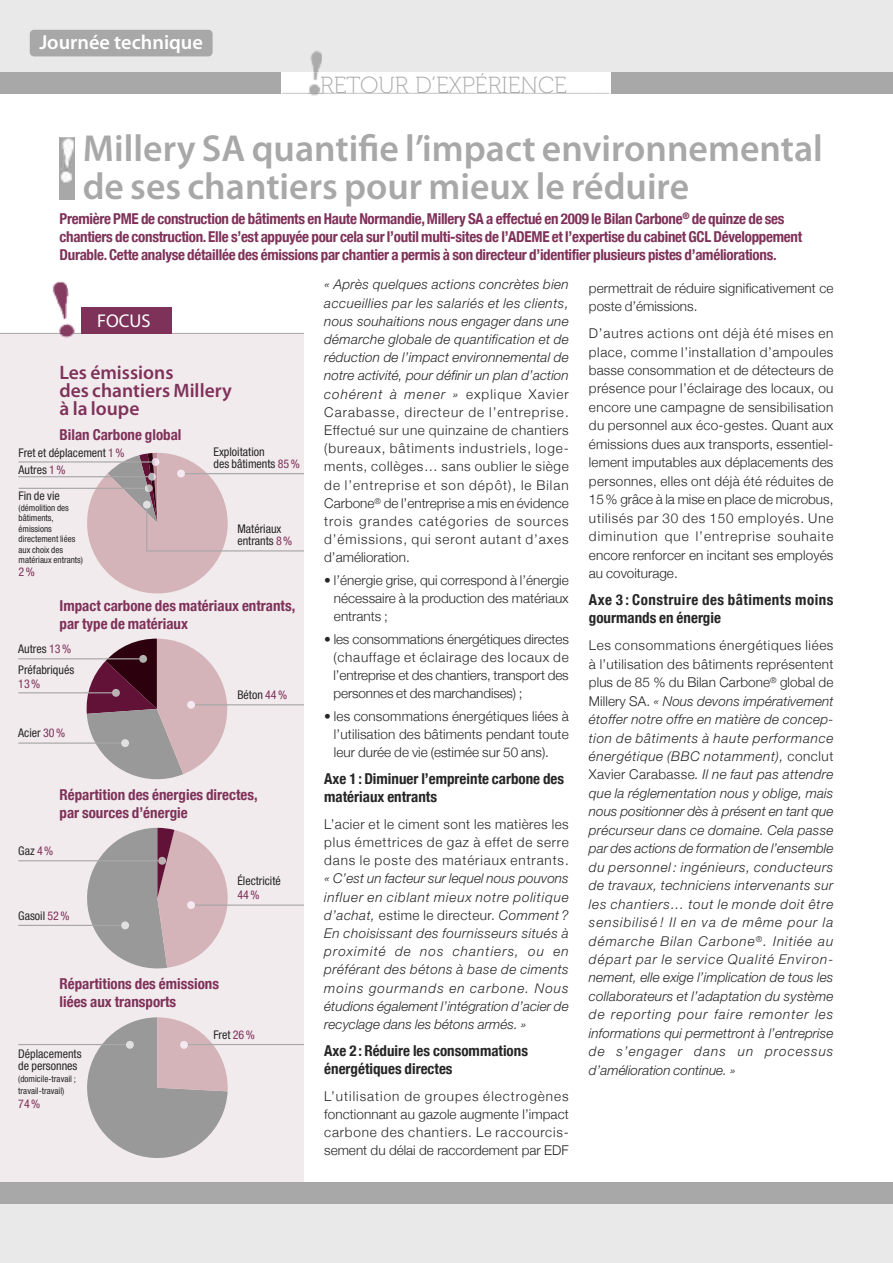
<style>
.page{position:relative;width:893px;height:1263px;background:#fff}
.page>*{position:absolute;margin:0;border:0;box-sizing:border-box;transform-origin:0 0}
.t1{font:600 37.65px/37.5px "Myriad Pro";color:#a9a8a9}
.t2{font:23.25px "Museo 100";color:#a9a8a9}
.t3{font:600 20.25px "Myriad Pro";color:#fff}
.t4{font:600 19.5px/18px "Myriad Pro";color:#7f3259}
.t5{font:18.45px "Myriad Pro";color:#fff}
.t6{font:700 condensed 15px/18px "Helvetica Neue";letter-spacing:-.02em;color:#7f3259}
.t7{font:700 condensed 15px/18px "Helvetica Neue";color:#7f3259}
.t8{font:700 condensed 15px/18.1px "Helvetica Neue";color:#272627}
.t9{font:700 condensed 15px/18.5px "Helvetica Neue";letter-spacing:.03em;color:#272627}
.t10{font:300 13.5px/18.1px "Helvetica Neue";color:#272627;text-align:justify}
.t11{font:italic 300 13.5px/18.5px "Helvetica Neue";letter-spacing:.005em;color:#272627;text-align:justify}
.t12{font:condensed 12px/12px "Helvetica Neue";color:#272627}
.t13{font:condensed 12px "Helvetica Neue";color:#7f3259}
.t14{font:condensed 9px/10.5px "Helvetica Neue";color:#272627}
.s1{color:#7f3259}
.s2{font-style:italic}
.s3{font-style:normal}
</style>
<div class="page">
<div style="left:0;top:333px;width:304px;height:921px;background:#f2ebee"></div>
<hr style="left:0;top:333px;width:304px;height:1px;background:#a9a8a9">
<div style="left:81px;top:307px;width:90px;height:26px;background:#7f3259"></div>
<img style="left:52px;top:281px;width:23px;height:52px">
<img style="left:60px;top:334px;width:14px;height:4px">
<svg style="left:60px;top:333px;width:13px;height:1px"></svg>
<div style="left:0;top:0;width:893px;height:72px;background:#e9e9e9"></div>
<div style="left:0;top:1203px;width:893px;height:60px;background:#e9e9e9"></div>
<div style="left:0;top:72px;width:893px;height:22px;background:#a9a8a9"></div>
<div style="left:0;top:1182px;width:893px;height:21px;background:#a9a8a9"></div>
<div style="left:30px;top:30px;width:183px;height:26px;background:#a9a8a9;border-radius:4px"></div>
<div style="left:60px;top:138px;width:15px;height:62px;background:#a9a8a9"></div>
<svg style="left:60px;top:137px;width:14px;height:1px"></svg>
<img style="left:60px;top:138px;width:14px;height:45px">
<hr style="left:185px;top:473px;width:119px;height:1px;background:#a9a8a9">
<hr style="left:19px;top:488px;width:126px;height:1px;background:#a9a8a9">
<hr style="left:19px;top:461px;width:133px;height:2px;background:#a9a8a9">
<hr style="left:146px;top:550px;width:158px;height:1px;background:#a9a8a9">
<svg style="left:86px;top:1017px;width:142px;height:141px"></svg>
<hr style="left:188px;top:1044px;width:116px;height:1px;background:#a9a8a9">
<hr style="left:18px;top:1044px;width:108px;height:1px;background:#a9a8a9">
<hr style="left:18px;top:658px;width:121px;height:1px;background:#a9a8a9">
<hr style="left:18px;top:742px;width:103px;height:2px;background:#a9a8a9">
<svg style="left:87px;top:453px;width:141px;height:140px"></svg>
<hr style="left:18px;top:476px;width:130px;height:1px;background:#a9a8a9">
<svg style="left:86px;top:639px;width:141px;height:141px"></svg>
<hr style="left:18px;top:692px;width:94px;height:1px;background:#a9a8a9">
<hr style="left:195px;top:704px;width:109px;height:1px;background:#a9a8a9">
<hr style="left:195px;top:904px;width:109px;height:2px;background:#a9a8a9">
<hr style="left:18px;top:925px;width:103px;height:1px;background:#a9a8a9">
<svg style="left:86px;top:828px;width:144px;height:141px"></svg>
<hr style="left:18px;top:860px;width:140px;height:1px;background:#a9a8a9">
<div style="left:281px;top:72px;width:329px;height:22px;background:#fff"></div>
<img style="left:308px;top:50px;width:14px;height:43px">
<svg style="left:282px;top:93px;width:329px;height:3px"></svg>
<h3 class="t3" style="left:39px;top:35px;width:165px">Journée technique</h3>
<h2 class="t2" style="left:320px;top:77px;width:248px">RETOUR D’EXPÉRIENCE</h2>
<h1 class="t1" style="left:83px;top:133px;width:742px">Millery SA quantifie l’impact environnemental de ses chantiers pour mieux le réduire</h1>
<p class="t6" style="left:60px;top:209px;width:744px">Première PME de construction de bâtiments en Haute Normandie,Millery SA a effectué en 2009 le Bilan Carbone<sup>®</sup> de quinze de ses chantiers de construction.Elle s’est appuyée pour cela sur l’outil multi-sites de l’ADEME et l’expertise du cabinet GCL Développement<br>Durable.Cette analyse détaillée des émissions par chantier a permis à son directeur d’identifier plusieurs pistes d’améliorations.</p>
<h3 class="t5" style="left:97px;top:314px;width:55px">FOCUS</h3>
<h3 class="t4" style="left:60px;top:365px;width:174px">Les émissions<br>des chantiers Millery à la loupe</h3>
<p class="t7" style="left:60px;top:426px;width:124px">Bilan Carbone global</p>
<p class="t12" style="left:19px;top:448px;width:108px">Fret et déplacement <span class="s1">1%</span></p>
<p class="t12" style="left:19px;top:491px;width:43px">Fin de vie</p>
<p class="t14" style="left:19px;top:503px;width:66px">(démolition des bâtiments, émissions directement liées aux choix des matériaux entrants)</p>
<p class="t13" style="left:19px;top:567px;width:18px">2%</p>
<p class="t12" style="left:19px;top:465px;width:49px">Autres <span class="s1">1%</span></p>
<p class="t12" style="left:214px;top:447px;width:88px">Exploitation<br>des bâtiments <span class="s1">85%</span></p>
<p class="t12" style="left:237px;top:524px;width:57px">Matériaux entrants <span class="s1">8%</span></p>
<p class="t7" style="left:60px;top:596px;width:237px">Impact carbone des matériaux entrants, par type de matériaux</p>
<p class="t12" style="left:18px;top:640px;width:57px;line-height:20.7px">Autres <span class="s1">13%<br></span>Préfabriqués</p>
<p class="t13" style="left:18px;top:680px;width:24px">13%</p>
<p class="t12" style="left:18px;top:728px;width:48px">Acier <span class="s1">30%</span></p>
<p class="t12" style="left:237px;top:690px;width:51px">Béton <span class="s1">44%</span></p>
<p class="t7" style="left:60px;top:785px;width:200px">Répartition des énergies directes, par sources d’énergie</p>
<p class="t12" style="left:18px;top:846px;width:37px">Gaz <span class="s1">4%</span></p>
<p class="t12" style="left:18px;top:910px;width:53px">Gasoil <span class="s1">52%</span></p>
<p class="t12" style="left:237px;top:875px;width:45px">Électricité</p>
<p class="t13" style="left:237px;top:890px;width:24px">44%</p>
<p class="t7" style="left:60px;top:974px;width:161px">Répartitions des émissions liées aux transports</p>
<p class="t12" style="left:214px;top:1030px;width:43px">Fret <span class="s1">26%</span></p>
<p class="t12" style="left:18px;top:1049px;width:65px">Déplacements de personnes</p>
<p class="t14" style="left:18px;top:1073px;width:59px;line-height:12px">(domicile-travail ; travail-travail)</p>
<p class="t13" style="left:18px;top:1099px;width:24px">74%</p>
<p class="t10" style="left:324px;top:275px;width:246px"><span class="s2">« Après quelques actions concrètes bien accueillies par les salariés et les clients, nous souhaitions nous engager dans une démarche globale de quantification et de réduction de l’impact environnemental de notre activité, pour définir un plan d’action cohérent à mener »</span> explique Xavier Carabasse, directeur de l’entreprise.<br>Effectué sur une quinzaine de chantiers (bureaux, bâtiments industriels, loge&shy;ments, collèges… sans oublier le siège de l’entreprise et son dépôt), le Bilan Carbone<sup>®</sup> de l’entreprise a mis en évidence trois grandes catégories de sources d’émissions, qui seront autant d’axes d’amélioration.</p>
<p class="t10" style="left:334px;top:571px;width:236px;text-indent:-10px">• l’énergie grise, qui correspond à l’énergie nécessaire à la production des matériaux entrants ;</p>
<p class="t10" style="left:334px;top:629px;width:237px;text-indent:-9px">• les consommations énergétiques directes (chauffage et éclairage des locaux de l’entreprise et des chantiers, transport des personnes et des marchandises) ;</p>
<p class="t10" style="left:334px;top:706px;width:236px;text-indent:-10px">• les consommations énergétiques liées à l’utilisation des bâtiments pendant toute leur durée de vie (estimée sur 50 ans).</p>
<p class="t8" style="left:324px;top:769px;width:241px">Axe 1 : Diminuer l’empreinte carbone des matériaux entrants</p>
<p class="t10" style="left:324px;top:815px;width:246px">L’acier et le ciment sont les matières les plus émettrices de gaz à effet de serre dans le poste des matériaux entrants.</p>
<p class="t11" style="left:324px;top:871px;width:246px">« C’est un facteur sur lequel nous pouvons influer en ciblant mieux notre politique d’achat, <span class="s3">estime le directeur.</span> Comment ?<br>En choisissant des fournisseurs situés à proximité de nos chantiers, ou en préférant des bétons à base de ciments moins gourmands en carbone. Nous étudions également l’intégration d’acier de recyclage dans les bétons armés. »</p>
<p class="t8" style="left:324px;top:1041px;width:205px">Axe 2 : Réduire les consommations énergétiques directes</p>
<p class="t10" style="left:324px;top:1086px;width:246px">L’utilisation de groupes électrogènes fonctionnant au gazole augmente l’impact carbone des chantiers. Le raccourcis&shy;sement du délai de raccordement par EDF</p>
<p class="t10" style="left:589px;top:278px;width:246px">permettrait de réduire significativement ce poste d’émissions.</p>
<p class="t10" style="left:589px;top:324px;width:246px">D’autres actions ont déjà été mises en place, comme l’installation d’ampoules basse consommation et de détecteurs de présence pour l’éclairage des locaux, ou encore une campagne de sensibilisation du personnel aux éco-gestes. Quant aux émissions dues aux transports, essentiel&shy;lement imputables aux déplacements des personnes, elles ont déjà été réduites de 15% grâce à la mise en place de microbus, utilisés par 30 des 150 employés. Une diminution que l’entreprise souhaite encore renforcer en incitant ses employés au covoiturage.</p>
<p class="t9" style="left:589px;top:590px;width:246px">Axe 3 : Construire des bâtiments moins gourmands en énergie</p>
<p class="t11" style="left:589px;top:638px;width:246px"><span class="s3">Les consommations énergétiques liées à l’utilisation des bâtiments représentent plus de 85 % du Bilan Carbone</span><sup>®</sup> <span class="s3">global de Millery SA.</span> « Nous devons impérativement étoffer notre offre en matière de concep&shy;tion de bâtiments à haute performance énergétique (BBC notamment), <span class="s3">conclut Xavier Carabasse</span>. Il ne faut pas attendre que la réglementation nous y oblige, mais nous positionner dès à présent en tant que précurseur dans ce domaine. Cela passe par des actions de formation de l’ensemble du personnel : ingénieurs, conducteurs de travaux, techniciens intervenants sur les chantiers… tout le monde doit être sensibilisé ! Il en va de même pour la démarche Bilan Carbone<sup>®</sup>. Initiée au départ par le service Qualité Environ&shy;nement, elle exige l’implication de tous les collaborateurs et l’adaptation du système de reporting pour faire remonter les informations qui permettront à l’entreprise de s’engager dans un processus d’amélioration continue. »</p>
</div>
